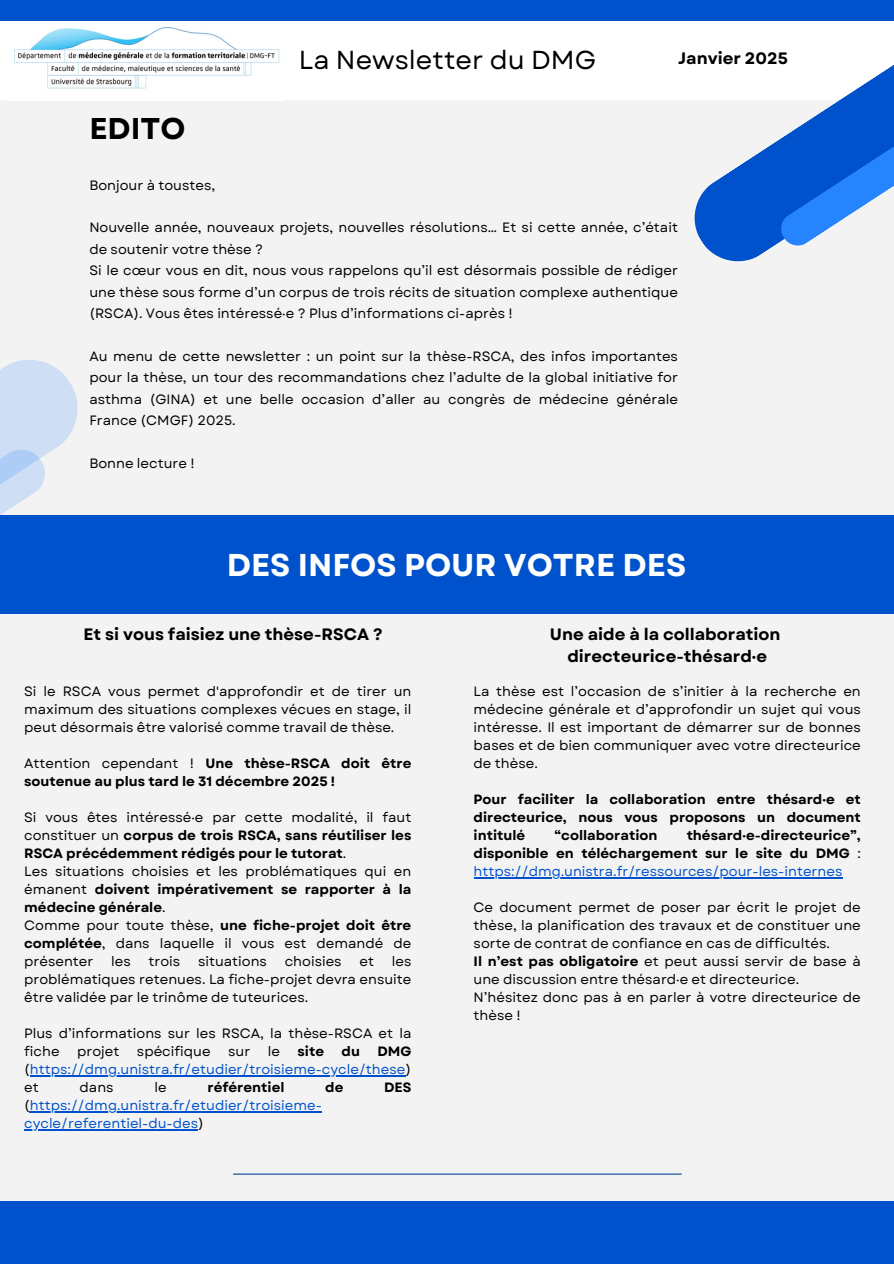
<style>
.page{position:relative;width:894px;height:1264px;background:#fff}
.page>*{position:absolute;margin:0;border:0;box-sizing:border-box;transform-origin:0 0}
.t1{font:700 31.5px "Garet";color:#fff}
.t2{font:700 30px "Garet";color:#000}
.t3{font:25.95px "Garet";color:#000}
.t4{font:700 16.5px/22.5px "Garet";color:#000;text-align:center}
.t5{font:13.5px/18px "Garet";color:#000;text-align:justify}
.t6{font:700 13.5px/18px "Garet";color:#000;text-align:justify}
.t7{font:13.5px/18px "Garet";color:#0052cc;text-align:right}
.s1{font-weight:400}
.s2{font-weight:700}
.s3{font-weight:700;color:#000}
.s4{color:#000}
</style>
<div class="page">
<div style="left:0;top:101px;width:893px;height:414px;background:#f4f3f3"></div>
<div style="left:0;top:613px;width:893px;height:588px;background:#f4f3f3"></div>
<div style="left:0;top:515px;width:893px;height:98px;background:#0052cc"></div>
<hr style="left:233px;top:1173px;width:448px;height:1px;background:#094296">
<svg style="left:688px;top:65px;width:205px;height:197px"></svg>
<svg style="left:778px;top:123px;width:115px;height:125px"></svg>
<svg style="left:0;top:360px;width:84px;height:254px"></svg>
<div style="left:0;top:0;width:893px;height:21px;background:#0052cc"></div>
<div style="left:0;top:1201px;width:893px;height:62px;background:#0052cc"></div>
<img style="left:14px;top:27px;width:266px;height:62px">
<hr style="left:30px;top:1075px;width:375px;height:1px;background:#0052cc">
<hr style="left:30px;top:1111px;width:292px;height:1px;background:#0052cc">
<hr style="left:24px;top:1129px;width:174px;height:1px;background:#0052cc">
<hr style="left:473px;top:877px;width:369px;height:1px;background:#0052cc">
<p class="t3" style="left:299px;top:41px;width:299px">La Newsletter du DMG</p>
<h3 class="t4" style="left:677px;top:47px;width:111px">Janvier 2025</h3>
<p class="t2" style="left:89px;top:107px;width:97px">EDITO</p>
<p class="t5" style="left:89px;top:176px;width:127px">Bonjour à toustes,</p>
<p class="t5" style="left:89px;top:217px;width:590px;line-height:21.3px">Nouvelle année, nouveaux projets, nouvelles résolutions… Et si cette année, c’était de soutenir votre thèse ?</p>
<p class="t5" style="left:89px;top:260px;width:590px;line-height:21.3px">Si le cœur vous en dit, nous vous rappelons qu’il est désormais possible de rédiger une thèse sous forme d’un corpus de trois récits de situation complexe authentique (RSCA). Vous êtes intéressé·e ? Plus d’informations ci-après !</p>
<p class="t5" style="left:89px;top:345px;width:590px;line-height:21.3px">Au menu de cette newsletter : un point sur la thèse-RSCA, des infos importantes pour la thèse, un tour des recommandations chez l’adulte de la global initiative for asthma (GINA) et une belle occasion d’aller au congrès de médecine générale France (CMGF) 2025.</p>
<p class="t5" style="left:89px;top:454px;width:107px">Bonne lecture !</p>
<h3 class="t1" style="left:226px;top:542px;width:461px">DES INFOS POUR VOTRE DES</h3>
<p class="t4" style="left:84px;top:622px;width:300px">Et si vous faisiez une thèse-RSCA ?</p>
<p class="t5" style="left:24px;top:682px;width:388px">Si le RSCA vous permet d'approfondir et de tirer un maximum des situations complexes vécues en stage, il peut désormais être valorisé comme travail de thèse.</p>
<h2 class="t6" style="left:24px;top:754px;width:388px"><span class="s1">Attention cependant !</span> Une thèse-RSCA doit être soutenue au plus tard le 31 décembre 2025 !</h2>
<h3 class="t6" style="left:24px;top:808px;width:388px"><span class="s1">Si vous êtes intéressé·e par cette modalité, il faut constituer un</span> corpus de trois RSCA, sans réutiliser les RSCA précédemment rédigés pour le tutorat<span class="s1">.</span></h3>
<h1 class="t5" style="left:24px;top:862px;width:388px">Les situations choisies et les problématiques qui en émanent <span class="s2">doivent impérativement se rapporter à la médecine générale</span>.</h1>
<p class="t5" style="left:24px;top:916px;width:388px">Comme pour toute thèse, <span class="s2">une fiche-projet doit être complétée</span>, dans laquelle il vous est demandé de présenter</p>
<p class="t5" style="left:24px;top:952px;width:388px;text-indent:367px">les problématiques retenues. La fiche-projet devra ensuite être validée par le trinôme de tuteurices.</p>
<p class="t5" style="left:24px;top:1024px;width:388px">Plus d’informations sur les RSCA, la thèse-RSCA et la fiche</p>
<p class="t5" style="left:111px;top:952px;width:21px">les</p>
<p class="t5" style="left:148px;top:952px;width:33px">trois</p>
<p class="t5" style="left:198px;top:952px;width:70px">situations</p>
<p class="t5" style="left:285px;top:952px;width:58px">choisies</p>
<p class="t5" style="left:359px;top:952px;width:16px">et</p>
<p class="t5" style="left:77px;top:1042px;width:44px">projet</p>
<p class="t5" style="left:137px;top:1042px;width:75px">spécifique</p>
<p class="t5" style="left:228px;top:1042px;width:24px">sur</p>
<p class="t5" style="left:268px;top:1042px;width:14px">le</p>
<p class="t6" style="left:297px;top:1042px;width:28px">site</p>
<p class="t6" style="left:341px;top:1042px;width:20px">du</p>
<p class="t7" style="left:24px;top:1042px;width:388px"><span class="s3">DMG </span><span class="s4">(</span>https://dmg.unistra.fr/etudier/troisieme-cycle/these<span class="s4">)</span></p>
<p class="t5" style="left:24px;top:1078px;width:16px">et</p>
<p class="t5" style="left:80px;top:1078px;width:35px">dans</p>
<p class="t5" style="left:154px;top:1078px;width:14px">le</p>
<p class="t6" style="left:207px;top:1078px;width:79px">référentiel</p>
<p class="t6" style="left:325px;top:1078px;width:20px">de</p>
<p class="t6" style="left:384px;top:1078px;width:29px">DES</p>
<p class="t7" style="left:24px;top:1096px;width:299px"><span class="s4">(</span>https://dmg.unistra.fr/etudier/troisieme-</p>
<p class="t7" style="left:24px;top:1114px;width:181px">cycle/referentiel-du-des<span class="s4">)</span></p>
<p class="t4" style="left:549px;top:622px;width:232px">Une aide à la collaboration directeurice-thésard·e</p>
<p class="t5" style="left:473px;top:682px;width:388px">La thèse est l’occasion de s’initier à la recherche en médecine générale et d’approfondir un sujet qui vous intéresse. Il est important de démarrer sur de bonnes bases et de bien communiquer avec votre directeurice de thèse.</p>
<p class="t6" style="left:473px;top:790px;width:388px">Pour faciliter la collaboration entre thésard·e et directeurice, nous vous proposons un document intitulé</p>
<p class="t6" style="left:473px;top:826px;width:388px;text-align:right">thésard·e-directeurice”,<br>disponible en téléchargement sur le site du DMG <span class="s1">:</span></p>
<p class="t7" style="left:473px;top:862px;width:370px">https://dmg.unistra.fr/ressources/pour-les-internes</p>
<p class="t5" style="left:473px;top:898px;width:388px;text-align:left">Ce document permet de poser par écrit le projet de thèse, la planification des travaux et de constituer une sorte de contrat de confiance en cas de difficultés.<br><span class="s2">Il n’est pas obligatoire</span> et peut aussi servir de base à</p>
<p class="t5" style="left:473px;top:970px;width:388px;text-align:left">une discussion entre thésard·e et directeurice.<br>N’hésitez donc pas à en parler à votre directeurice de thèse !</p>
<p class="t6" style="left:554px;top:826px;width:104px">“collaboration</p>
</div>
